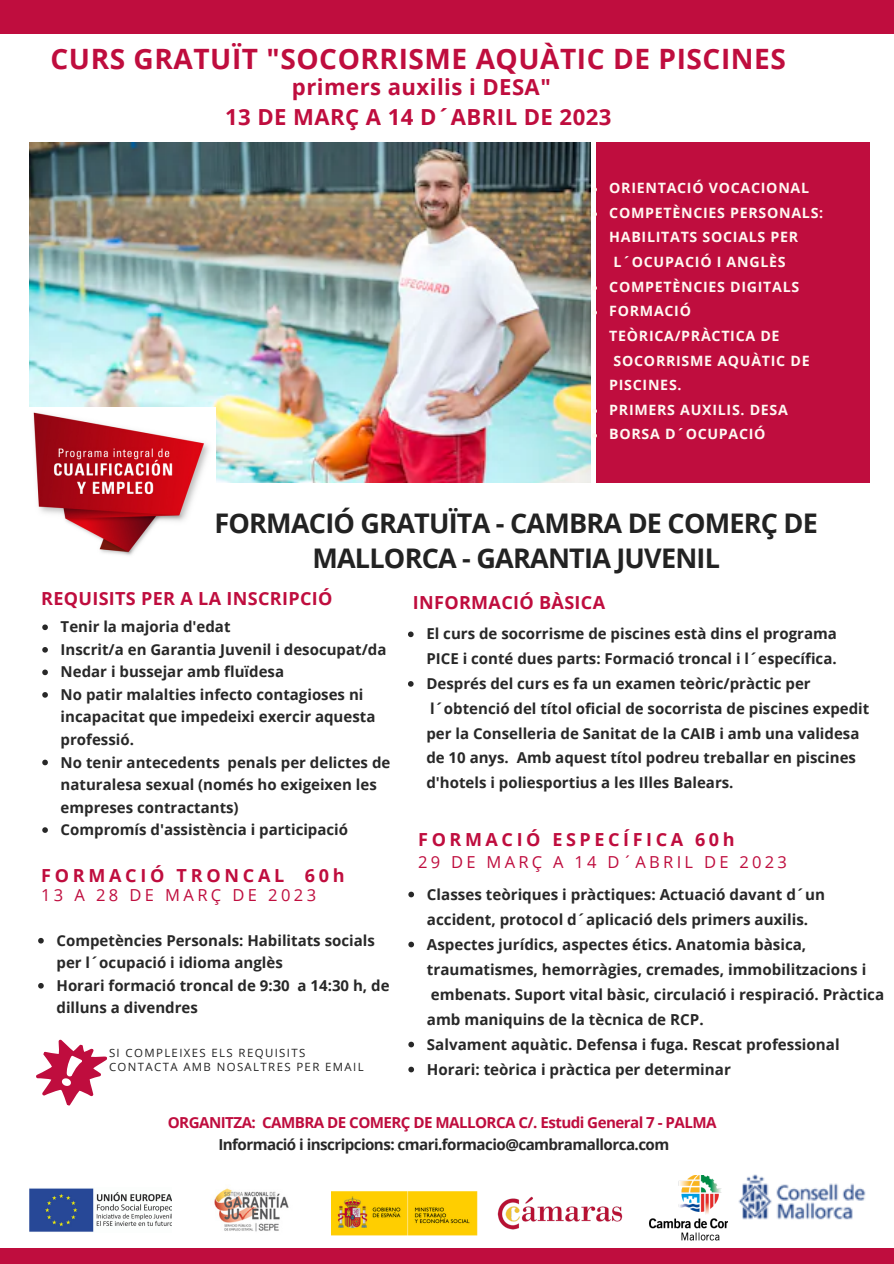
<style>
.page{position:relative;width:894px;height:1264px;background:#fff}
.page>*{position:absolute;margin:0;border:0;box-sizing:border-box;transform-origin:0 0}
.t1{font:700 28.05px "Open Sans";letter-spacing:.02em;color:#bf0d3e}
.t2{font:700 27px/35px "Open Sans";letter-spacing:-.03em;color:#222;text-align:center}
.t3{font:700 22.05px/30.5px "Open Sans";letter-spacing:.02em;color:#bf0d3e;text-align:center}
.t4{font:700 18px "Open Sans";letter-spacing:.02em;color:#bf0d3e}
.t5{font:700 18px "Open Sans";letter-spacing:.2em;color:#bf0d3e}
.t6{font:700 18px "Open Sans";letter-spacing:.205em;color:#bf0d3e}
.t7{font:16.5px "Open Sans";letter-spacing:.2em;color:#bf0d3e}
.t8{font:700 15.15px/25px "Open Sans";color:#282828}
.t9{font:700 15.15px "Open Sans";letter-spacing:-.035em;color:#bf0d3e}
.t10{font:700 15.15px "Open Sans";letter-spacing:-.035em;color:#282828}
.t11{font:700 15px/22.5px "Open Sans";color:#282828}
.t12{font:700 14.25px "Open Sans";letter-spacing:.05em;color:#fff8f2}
.t13{font:11.4px/14px "Open Sans";letter-spacing:.12em;color:#222}
</style>
<div class="page">
<img style="left:30px;top:142px;width:560px;height:340px">
<div style="left:596px;top:142px;width:273px;height:340px;background:#bf0d3e"></div>
<div style="left:0;top:0;width:893px;height:34px;background:#bf0d3e"></div>
<img style="left:30px;top:408px;width:185px;height:148px">
<div style="left:0;top:1248px;width:893px;height:15px;background:#bf0d3e"></div>
<svg style="left:36px;top:1039px;width:71px;height:67px"></svg>
<img style="left:29px;top:1188px;width:142px;height:44px">
<img style="left:497px;top:1196px;width:126px;height:34px">
<img style="left:649px;top:1175px;width:79px;height:66px">
<img style="left:331px;top:1191px;width:146px;height:44px">
<img style="left:214px;top:1188px;width:75px;height:44px">
<img style="left:738px;top:1174px;width:128px;height:46px">
<svg style="left:592px;top:187px;width:4px;height:5px"></svg>
<svg style="left:592px;top:212px;width:4px;height:4px"></svg>
<svg style="left:592px;top:286px;width:4px;height:4px"></svg>
<svg style="left:592px;top:310px;width:4px;height:5px"></svg>
<svg style="left:592px;top:409px;width:4px;height:4px"></svg>
<svg style="left:592px;top:434px;width:4px;height:4px"></svg>
<svg style="left:408px;top:631px;width:5px;height:6px"></svg>
<svg style="left:408px;top:681px;width:5px;height:5px"></svg>
<svg style="left:42px;top:624px;width:6px;height:6px"></svg>
<svg style="left:42px;top:647px;width:6px;height:5px"></svg>
<svg style="left:42px;top:669px;width:6px;height:6px"></svg>
<svg style="left:42px;top:692px;width:6px;height:5px"></svg>
<svg style="left:42px;top:759px;width:6px;height:6px"></svg>
<svg style="left:42px;top:827px;width:6px;height:5px"></svg>
<svg style="left:38px;top:937px;width:6px;height:6px"></svg>
<svg style="left:38px;top:983px;width:6px;height:5px"></svg>
<svg style="left:408px;top:891px;width:6px;height:6px"></svg>
<svg style="left:408px;top:941px;width:6px;height:6px"></svg>
<svg style="left:408px;top:1041px;width:6px;height:6px"></svg>
<svg style="left:408px;top:1066px;width:6px;height:6px"></svg>
<h1 class="t1" style="left:50px;top:39px;width:736px">CURS GRATUÏT "SOCORRISME AQUÀTIC DE PISCINES</h1>
<h3 class="t3" style="left:225px;top:71px;width:388px">primers auxilis i DESA"<br>13 DE MARÇ A 14 D´ABRIL DE 2023</h3>
<p class="t12" style="left:609px;top:178px;width:201px">ORIENTACIÓ VOCACIONAL</p>
<p class="t12" style="left:609px;top:203px;width:215px">COMPETÈNCIES PERSONALS:</p>
<p class="t12" style="left:609px;top:227px;width:190px">HABILITATS SOCIALS PER</p>
<p class="t12" style="left:613px;top:252px;width:173px">L´OCUPACIÓ I ANGLÈS</p>
<p class="t12" style="left:609px;top:276px;width:191px">COMPETÈNCIES DIGITALS</p>
<p class="t12" style="left:609px;top:301px;width:83px">FORMACIÓ</p>
<p class="t12" style="left:609px;top:326px;width:172px">TEÒRICA/PRÀCTICA DE</p>
<p class="t12" style="left:613px;top:350px;width:197px">SOCORRISME AQUÀTIC DE</p>
<p class="t12" style="left:609px;top:375px;width:74px">PISCINES.</p>
<p class="t12" style="left:609px;top:399px;width:180px">PRIMERS AUXILIS. DESA</p>
<p class="t12" style="left:609px;top:424px;width:158px">BORSA D´OCUPACIÓ</p>
<h2 class="t2" style="left:214px;top:505px;width:605px">FORMACIÓ GRATUÏTA - CAMBRA DE COMERÇ DE<br>MALLORCA - GARANTIA JUVENIL</h2>
<p class="t4" style="left:41px;top:586px;width:293px">REQUISITS PER A LA INSCRIPCIÓ</p>
<p class="t4" style="left:413px;top:590px;width:194px">INFORMACIÓ BÀSICA</p>
<p class="t11" style="left:61px;top:615px;width:331px">Tenir la majoria d'edat<br>Inscrit/a en Garantia Juvenil i desocupat/da Nedar i bussejar amb fluïdesa<br>No patir malalties infecto contagioses ni incapacitat que impedeixi exercir aquesta professió.<br>No tenir antecedents penals per delictes de naturalesa sexual (només ho exigeixen les empreses contractants)<br>Compromís d'assistència i participació</p>
<p class="t6" style="left:41px;top:862px;width:305px">FORMACIÓ TRONCAL 60h</p>
<p class="t7" style="left:41px;top:883px;width:276px">13 A 28 DE MARÇ DE 2023</p>
<p class="t11" style="left:56px;top:928px;width:334px">Competències Personals: Habilitats socials per l´ocupació i idioma anglès<br>Horari formació troncal de 9:30 a 14:30 h, de dilluns a divendres</p>
<p class="t13" style="left:109px;top:1045px;width:256px">SI COMPLEIXES ELS REQUISITS<br>CONTACTA AMB NOSALTRES PER EMAIL</p>
<p class="t11" style="left:426px;top:621px;width:444px;line-height:24.8px">El curs de socorrisme de piscines està dins el programa PICE i conté dues parts: Formació troncal i l´específica.<br>Després del curs es fa un examen teòric/pràctic per l´obtenció del títol oficial de socorrista de piscines expedit per la Conselleria de Sanitat de la CAIB i amb una validesa de 10 anys. Amb aquest títol podreu treballar en piscines d'hotels i poliesportius a les Illes Balears.</p>
<p class="t5" style="left:418px;top:826px;width:318px">FORMACIÓ ESPECÍFICA 60h</p>
<p class="t7" style="left:418px;top:850px;width:370px">29 DE MARÇ A 14 D´ABRIL DE 2023</p>
<p class="t8" style="left:427px;top:881px;width:458px">Classes teòriques i pràctiques: Actuació davant d´un accident, protocol d´aplicació dels primers auxilis.<br>Aspectes jurídics, aspectes étics. Anatomia bàsica, traumatismes, hemorràgies, cremades, immobilitzacions i embenats. Suport vital bàsic, circulació i respiració. Pràctica amb maniquins de la tècnica de RCP.<br>Salvament aquàtic. Defensa i fuga. Rescat professional Horari: teòrica i pràctica per determinar</p>
<p class="t9" style="left:168px;top:1112px;width:550px">ORGANITZA: CAMBRA DE COMERÇ DE MALLORCA C/. Estudi General 7 - PALMA</p>
<p class="t10" style="left:218px;top:1133px;width:452px">Informació i inscripcions: cmari.formacio@cambramallorca.com</p>
</div>
